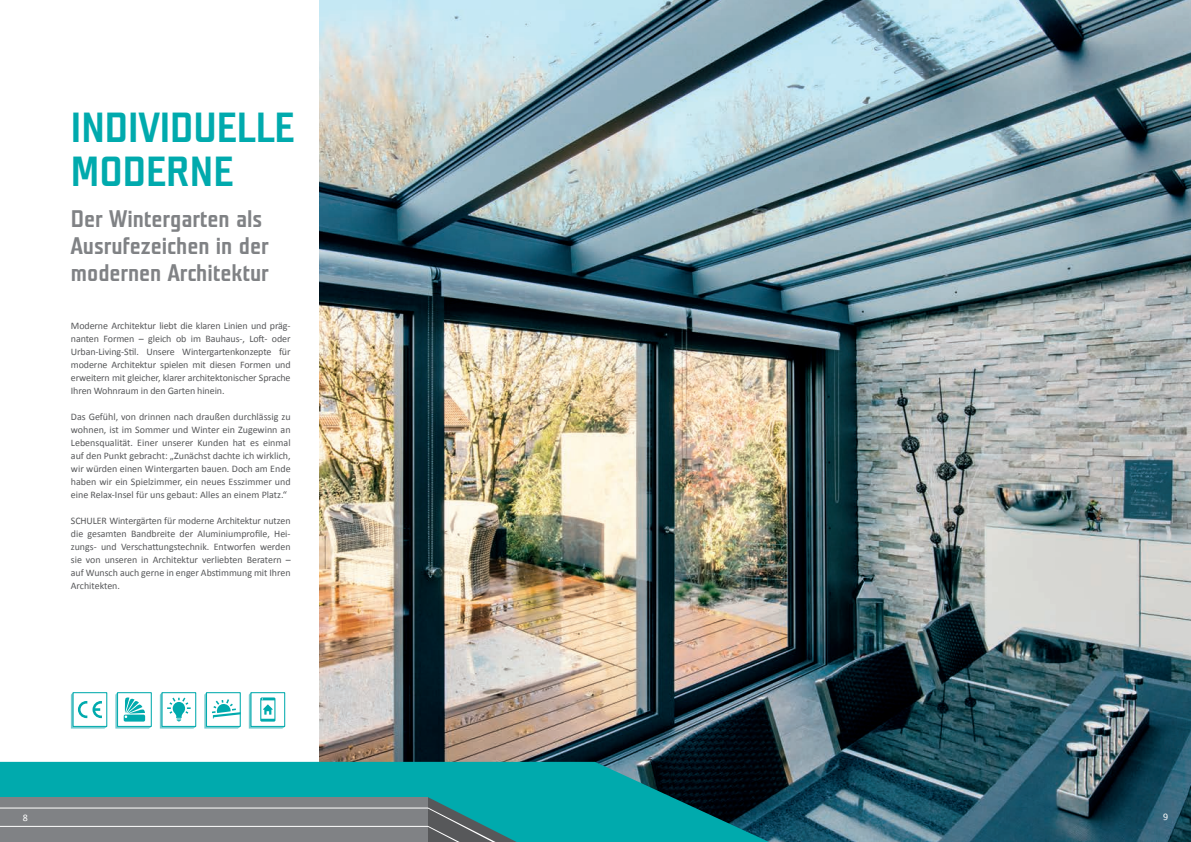
<style>
.page{position:relative;width:1191px;height:842px;background:#fff}
.page>*{position:absolute;margin:0;border:0;box-sizing:border-box;transform-origin:0 0}
.t1{font:42px/44px "Teuton Fett";color:#00aaad}
.t2{font:24px/27px "Teuton Fett";color:#808285}
.t3{font:10px/13px "Calibri";color:#57585a;text-align:justify}
.t4{font:10px "Calibri";color:#fff}
</style>
<div class="page">
<img style="left:319px;top:0;width:872px;height:842px">
<div style="left:117px;top:692px;width:35px;height:35px;background:#2eb9bb"></div>
<svg style="left:115px;top:692px;width:36px;height:37px"></svg>
<svg style="left:71px;top:692px;width:36px;height:37px"></svg>
<svg style="left:160px;top:692px;width:36px;height:37px"></svg>
<svg style="left:204px;top:692px;width:37px;height:37px"></svg>
<svg style="left:249px;top:692px;width:36px;height:37px"></svg>
<svg style="left:0;top:762px;width:787px;height:80px;background:#028b90"></svg>
<svg style="left:0;top:797px;width:533px;height:45px;background:#73888b"></svg>
<h1 class="t1" style="left:71px;top:107px;width:225px">INDIVIDUELLE<br>MODERNE</h1>
<h2 class="t2" style="left:71px;top:206px;width:199px">Der Wintergarten als<br>Ausrufezeichen in der modernen Architektur</h2>
<p class="t3" style="left:71px;top:319px;width:221px">Moderne Architektur liebt die klaren Linien und präg&shy;nanten Formen – gleich ob im Bauhaus-, Loft- oder Urban-Living-Stil. Unsere Wintergartenkonzepte für moderne Architektur spielen mit diesen Formen und erweitern mit gleicher, klarer architektonischer Sprache Ihren Wohnraum in den Garten hinein.</p>
<p class="t3" style="left:71px;top:410px;width:221px">Das Gefühl, von drinnen nach draußen durchlässig zu wohnen, ist im Sommer und Winter ein Zugewinn an Lebensqualität. Einer unserer Kunden hat es einmal auf den Punkt gebracht: „Zunächst dachte ich wirklich, wir würden einen Wintergarten bauen. Doch am Ende haben wir ein Spielzimmer, ein neues Esszimmer und eine Relax-Insel für uns gebaut: Alles an einem Platz.“</p>
<p class="t3" style="left:71px;top:514px;width:221px">SCHULER Wintergärten für moderne Architektur nutzen die gesamten Bandbreite der Aluminiumprofile, Hei&shy;zungs- und Verschattungstechnik. Entworfen werden sie von unseren in Architektur verliebten Beratern – auf Wunsch auch gerne in enger Abstimmung mit Ihren Architekten.</p>
<p class="t4" style="left:23px;top:812px;width:7px">8</p>
<p class="t4" style="left:1163px;top:810px;width:7px">9</p>
</div>
